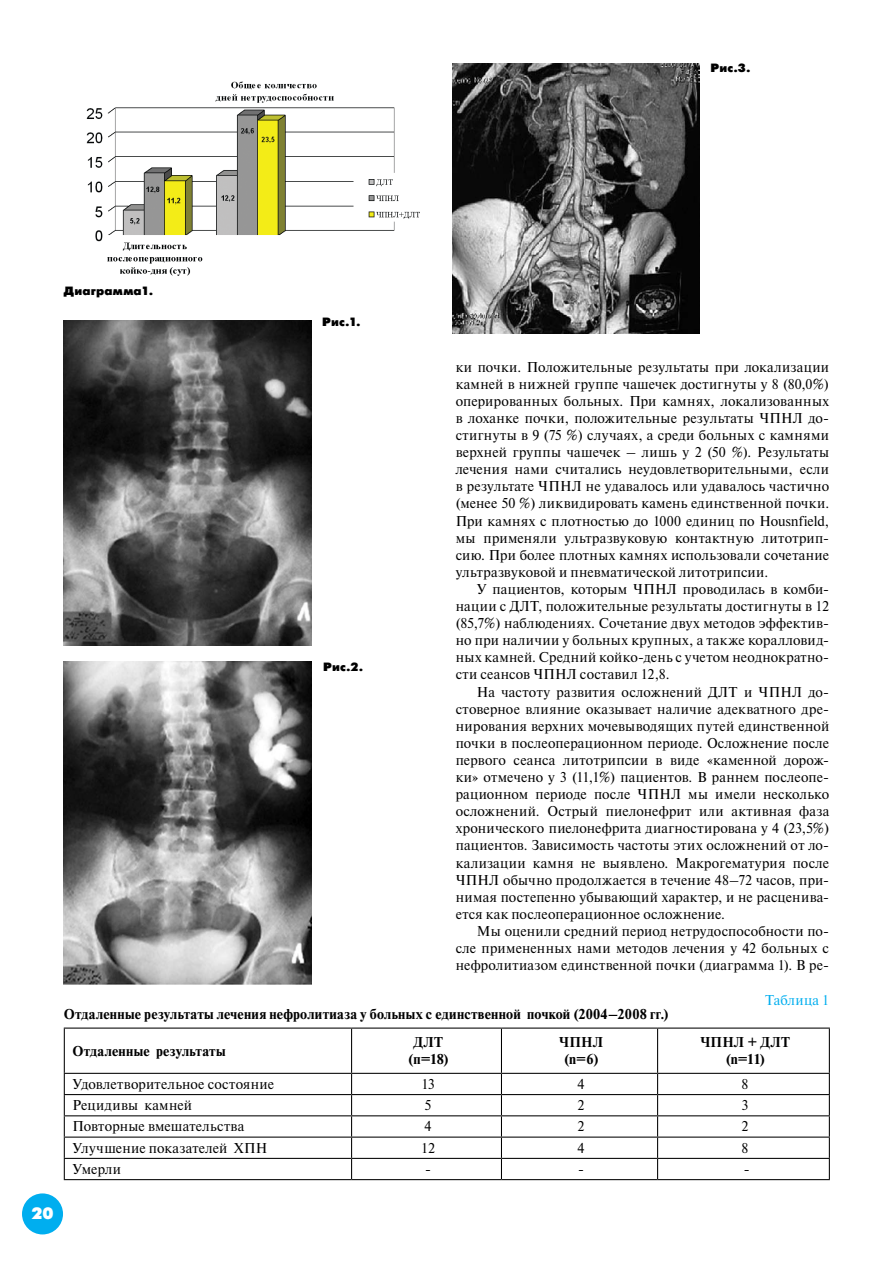
<style>
.page{position:relative;width:893px;height:1263px;background:#fff}
.page>*{position:absolute;margin:0;border:0;box-sizing:border-box;transform-origin:0 0}
.t1{font:16.5px "Futuris XC";color:#fff}
.t2{font:14.25px/17.1px "Newton C";letter-spacing:.015em;color:#000;text-align:justify}
.t3{font:700 14.25px/17.1px "Newton C";letter-spacing:.015em;color:#000;text-align:center}
.t4{font:14.25px "Newton C";letter-spacing:.015em;color:#00aeef}
.t5{font:12px "Futuris XC";letter-spacing:.02em;color:#000}
</style>
<div class="page">
<div style="left:22px;top:1193px;width:41px;height:41px;background:#00aeef;border-radius:50%"></div>
<img style="left:86px;top:81px;width:334px;height:195px">
<img style="left:64px;top:320px;width:248px;height:325px">
<img style="left:452px;top:64px;width:248px;height:270px">
<img style="left:64px;top:662px;width:248px;height:322px">
<hr style="left:64px;top:1027px;width:288px;height:1px;background:#000">
<hr style="left:64px;top:1028px;width:1px;height:45px;background:#000">
<hr style="left:352px;top:1027px;width:149px;height:1px;background:#000">
<hr style="left:351px;top:1028px;width:1px;height:45px;background:#000">
<hr style="left:501px;top:1027px;width:157px;height:1px;background:#000">
<hr style="left:501px;top:1028px;width:1px;height:45px;background:#000">
<hr style="left:658px;top:1027px;width:172px;height:1px;background:#000">
<hr style="left:657px;top:1028px;width:1px;height:45px;background:#000">
<hr style="left:829px;top:1028px;width:1px;height:45px;background:#000">
<hr style="left:64px;top:1073px;width:288px;height:1px;background:#000">
<hr style="left:352px;top:1073px;width:149px;height:1px;background:#000">
<hr style="left:501px;top:1073px;width:157px;height:1px;background:#000">
<hr style="left:658px;top:1073px;width:172px;height:1px;background:#000">
<hr style="left:64px;top:1094px;width:288px;height:1px;background:#000">
<hr style="left:352px;top:1094px;width:149px;height:1px;background:#000">
<hr style="left:501px;top:1094px;width:157px;height:1px;background:#000">
<hr style="left:658px;top:1094px;width:172px;height:1px;background:#000">
<hr style="left:64px;top:1115px;width:288px;height:1px;background:#000">
<hr style="left:352px;top:1115px;width:149px;height:1px;background:#000">
<hr style="left:501px;top:1115px;width:157px;height:1px;background:#000">
<hr style="left:658px;top:1115px;width:172px;height:1px;background:#000">
<hr style="left:64px;top:1136px;width:288px;height:1px;background:#000">
<hr style="left:352px;top:1136px;width:149px;height:1px;background:#000">
<hr style="left:501px;top:1136px;width:157px;height:1px;background:#000">
<hr style="left:658px;top:1136px;width:172px;height:1px;background:#000">
<hr style="left:64px;top:1158px;width:288px;height:1px;background:#000">
<svg style="left:64px;top:1074px;width:1px;height:105px"></svg>
<hr style="left:352px;top:1158px;width:149px;height:1px;background:#000">
<svg style="left:351px;top:1074px;width:1px;height:105px"></svg>
<hr style="left:501px;top:1158px;width:157px;height:1px;background:#000">
<svg style="left:501px;top:1074px;width:1px;height:105px"></svg>
<hr style="left:658px;top:1158px;width:172px;height:1px;background:#000">
<svg style="left:657px;top:1074px;width:1px;height:105px"></svg>
<svg style="left:829px;top:1074px;width:1px;height:105px"></svg>
<hr style="left:64px;top:1179px;width:288px;height:1px;background:#000">
<hr style="left:352px;top:1179px;width:149px;height:1px;background:#000">
<hr style="left:501px;top:1179px;width:157px;height:1px;background:#000">
<hr style="left:658px;top:1179px;width:172px;height:1px;background:#000">
<p class="t5" style="left:710px;top:62px;width:42px">Рис.3.</p>
<p class="t5" style="left:64px;top:284px;width:91px">Диаграмма1.</p>
<p class="t5" style="left:322px;top:315px;width:40px">Рис.1.</p>
<p class="t5" style="left:323px;top:660px;width:42px">Рис.2.</p>
<p class="t2" style="left:456px;top:358px;width:375px">ки почки. Положительные результаты при локализации камней в нижней группе чашечек достигнуты у 8 (80,0%) оперированных больных. При камнях, локализованных в лоханке почки, положительные результаты ЧПНЛ до&shy;стигнуты в 9 (75 %) случаях, а среди больных с камнями верхней группы чашечек – лишь у 2 (50 %). Результаты лечения нами считались неудовлетворительными, если в результате ЧПНЛ не удавалось или удавалось частично (менее 50 %) ликвидировать камень единственной почки.<br>При камнях с плотностью до 1000 единиц по Housnfield, мы применяли ультразвуковую контактную литотрип&shy;сию. При более плотных камнях использовали сочетание ультразвуковой и пневматической литотрипсии.</p>
<p class="t2" style="left:456px;top:581px;width:375px;text-indent:21px">У пациентов, которым ЧПНЛ проводилась в комби&shy;нации с ДЛТ, положительные результаты достигнуты в 12 (85,7%) наблюдениях. Сочетание двух методов эффектив&shy;но при наличии у больных крупных, а также коралловид&shy;ных камней. Средний койко-день с учетом неоднократно&shy;сти сеансов ЧПНЛ составил 12,8.</p>
<p class="t2" style="left:456px;top:683px;width:375px;text-indent:21px">На частоту развития осложнений ДЛТ и ЧПНЛ до&shy;стоверное влияние оказывает наличие адекватного дре&shy;нирования верхних мочевыводящих путей единственной почки в послеоперационном периоде. Осложнение после первого сеанса литотрипсии в виде «каменной дорож&shy;ки» отмечено у 3 (11,1%) пациентов. В раннем послеопе&shy;рационном периоде после ЧПНЛ мы имели несколько осложнений. Острый пиелонефрит или активная фаза хронического пиелонефрита диагностирована у 4 (23,5%) пациентов. Зависимость частоты этих осложнений от ло&shy;кализации камня не выявлено. Макрогематурия после ЧПНЛ обычно продолжается в течение 48–72 часов, при&shy;нимая постепенно убывающий характер, и не расценива&shy;ется как послеоперационное осложнение.</p>
<p class="t2" style="left:456px;top:923px;width:375px;text-indent:21px">Мы оценили средний период нетрудоспособности по&shy;сле примененных нами методов лечения у 42 больных с нефролитиазом единственной почки (диаграмма 1). В ре-</p>
<p class="t4" style="left:765px;top:993px;width:66px">Таблица 1</p>
<p class="t3" style="left:64px;top:1005px;width:606px">Отдаленные результаты лечения нефролитиаза у больных с единственной почкой (2004–2008 гг.)</p>
<p class="t3" style="left:72px;top:1042px;width:155px">Отдаленные результаты</p>
<p class="t3" style="left:408px;top:1034px;width:41px">ДЛТ (п=18)</p>
<p class="t3" style="left:559px;top:1034px;width:45px">ЧПНЛ (n=6)</p>
<p class="t3" style="left:700px;top:1034px;width:91px">ЧПНЛ + ДЛТ (n=11)</p>
<p class="t2" style="left:72px;top:1075px;width:203px">Удовлетворительное состояние</p>
<p class="t2" style="left:421px;top:1075px;width:15px">13</p>
<p class="t2" style="left:578px;top:1075px;width:9px">4</p>
<p class="t2" style="left:742px;top:1075px;width:8px">8</p>
<p class="t2" style="left:72px;top:1097px;width:121px">Рецидивы камней</p>
<p class="t2" style="left:425px;top:1097px;width:9px">5</p>
<p class="t2" style="left:578px;top:1097px;width:9px">2</p>
<p class="t2" style="left:742px;top:1097px;width:9px">3</p>
<p class="t2" style="left:72px;top:1118px;width:173px">Повторные вмешательства</p>
<p class="t2" style="left:425px;top:1118px;width:9px">4</p>
<p class="t2" style="left:578px;top:1118px;width:9px">2</p>
<p class="t2" style="left:742px;top:1118px;width:9px">2</p>
<p class="t2" style="left:72px;top:1139px;width:196px">Улучшение показателей ХПН</p>
<p class="t2" style="left:421px;top:1139px;width:15px">12</p>
<p class="t2" style="left:578px;top:1139px;width:9px">4</p>
<p class="t2" style="left:742px;top:1139px;width:8px">8</p>
<p class="t2" style="left:72px;top:1160px;width:50px">Умерли</p>
<p class="t2" style="left:425px;top:1160px;width:7px">-</p>
<p class="t2" style="left:578px;top:1160px;width:7px">-</p>
<p class="t2" style="left:744px;top:1160px;width:7px">-</p>
<p class="t1" style="left:31px;top:1204px;width:24px">20</p>
</div>
